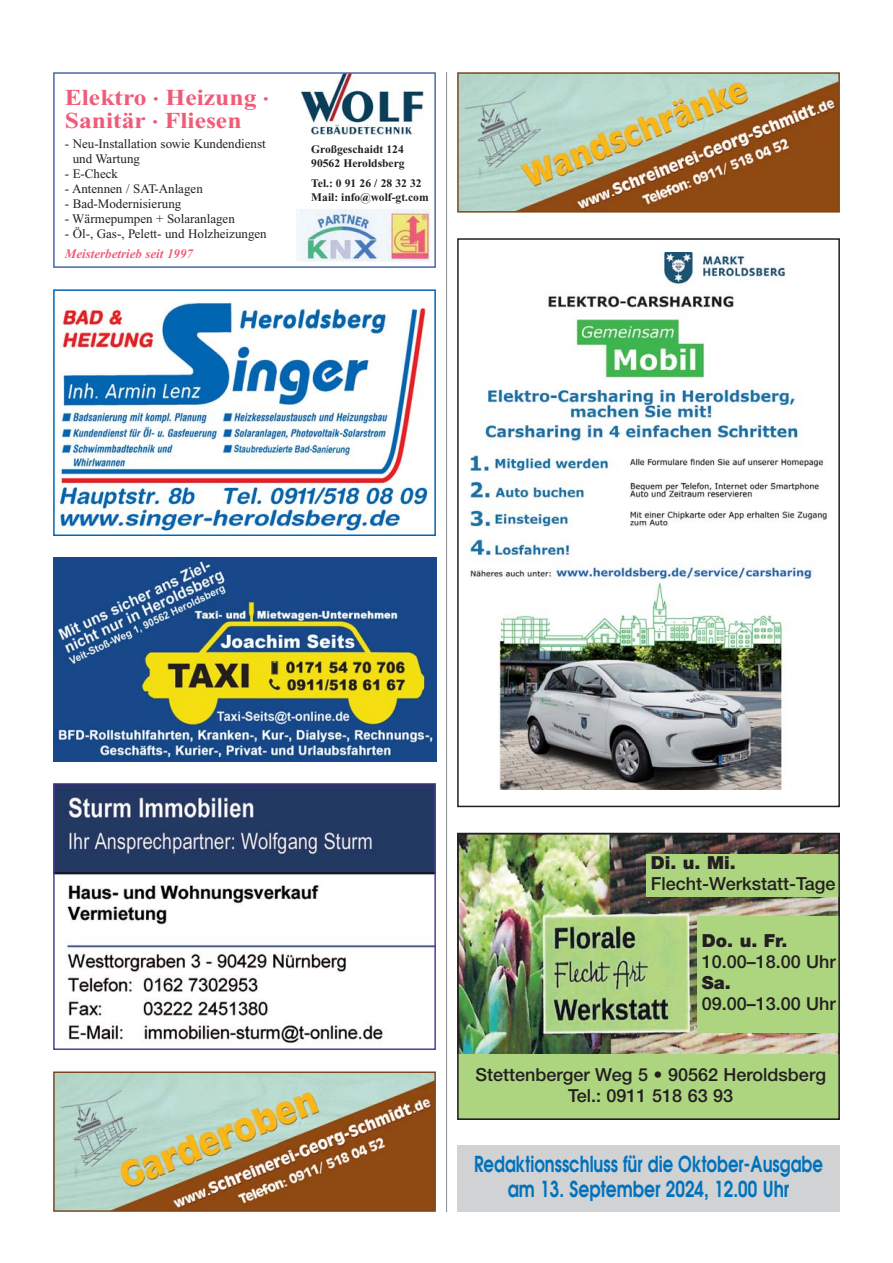
<style>
.page{position:relative;width:893px;height:1263px;background:#fff}
.page>*{position:absolute;margin:0;border:0;box-sizing:border-box;transform-origin:0 0}
.t1{font:700 22.8px/22.6px "Times New Roman";color:#f05b78;scale:1.12 1}
.t2{font:600 21.9px/24.9px "Avant Garde";color:#0072bc;text-align:center;scale:.75 1}
.t3{font:500 18px/21px "Helvetica Neue";color:#231f20;text-align:center}
.t4{font:900 18px "Helvetica Neue";color:#231f20}
.t5{font:13.05px/15px "Times New Roman";color:#231f20}
.t6{font:italic 700 13.05px "Times New Roman";color:#f05b78}
.t7{font:700 11.55px/13.8px "Times New Roman";color:#231f20}
.s1{font-size:12.6px}
</style>
<div class="page">
<hr style="left:446px;top:72px;width:1px;height:1140px;background:#939598">
<img style="left:460px;top:75px;width:377px;height:135px">
<div style="left:457px;top:72px;width:383px;height:141px;border:2px solid #7c471d"></div>
<img style="left:296px;top:209px;width:134px;height:53px">
<img style="left:301px;top:75px;width:122px;height:59px">
<div style="left:53px;top:72px;width:383px;height:196px;border:2px solid #456aab"></div>
<img style="left:56px;top:1074px;width:377px;height:135px">
<div style="left:53px;top:1071px;width:383px;height:141px;border:2px solid #7c471d"></div>
<img style="left:56px;top:302px;width:376px;height:231px">
<div style="left:53px;top:289px;width:383px;height:247px;border:2px solid #0066b3"></div>
<img style="left:53px;top:558px;width:383px;height:204px">
<img style="left:460px;top:836px;width:377px;height:218px">
<div style="left:457px;top:1054px;width:383px;height:65px;background:#add580"></div>
<div style="left:697px;top:916px;width:143px;height:116px;background:#add580"></div>
<div style="left:646px;top:854px;width:194px;height:42px;background:#add580"></div>
<div style="left:457px;top:833px;width:383px;height:287px;border:2px solid #231f20"></div>
<img style="left:469px;top:252px;width:358px;height:538px">
<div style="left:457px;top:238px;width:383px;height:569px;border:2px solid #231f20"></div>
<div style="left:457px;top:1146px;width:383px;height:66px;background:#d1d2d4"></div>
<img style="left:56px;top:786px;width:377px;height:258px">
<div style="left:53px;top:783px;width:383px;height:267px;border:2px solid #4d3f99"></div>
<h1 class="t1" style="left:65px;top:88px;width:183px">Elektro <span class="s1">•</span> Heizung <span class="s1">•<br></span>Sanitär <span class="s1">•</span> Fliesen</h1>
<p class="t5" style="left:73px;top:137px;width:195px;text-indent:-8px">- Neu-Installation sowie Kundendienst und Wartung</p>
<p class="t5" style="left:65px;top:167px;width:55px">- E-Check</p>
<p class="t5" style="left:65px;top:182px;width:139px">- Antennen / SAT-Anlagen</p>
<p class="t5" style="left:65px;top:197px;width:118px">- Bad-Modernisierung</p>
<p class="t5" style="left:65px;top:212px;width:172px">- Wärmepumpen + Solaranlagen</p>
<p class="t5" style="left:65px;top:227px;width:203px">- Öl-, Gas-, Pelett- und Holzheizungen</p>
<p class="t6" style="left:65px;top:249px;width:130px">Meisterbetrieb seit 1997</p>
<p class="t7" style="left:311px;top:143px;width:95px">Großgeschaidt 124<br>90562 Heroldsberg</p>
<p class="t7" style="left:311px;top:178px;width:119px">Tel.: 0 91 26 / 28 32 32<br>Mail: info@wolf-gt.com</p>
<h3 class="t4" style="left:651px;top:856px;width:87px">Di. u. Mi.</h3>
<h3 class="t3" style="left:651px;top:875px;width:186px">Flecht-Werkstatt-Tage</h3>
<h3 class="t4" style="left:702px;top:934px;width:87px">Do. u. Fr.</h3>
<h3 class="t3" style="left:702px;top:953px;width:136px">10.00–18.00 Uhr</h3>
<h3 class="t4" style="left:702px;top:976px;width:31px">Sa.</h3>
<h3 class="t3" style="left:702px;top:995px;width:136px">09.00–13.00 Uhr</h3>
<h3 class="t3" style="left:475px;top:1065px;width:352px">Stettenberger Weg 5 • 90562 Heroldsberg<br>Tel.: 0911 518 63 93</h3>
<h2 class="t2" style="left:474px;top:1154px;width:467px">Redaktionsschluss für die Oktober-Ausgabe am 13. September 2024, 12.00 Uhr</h2>
</div>
